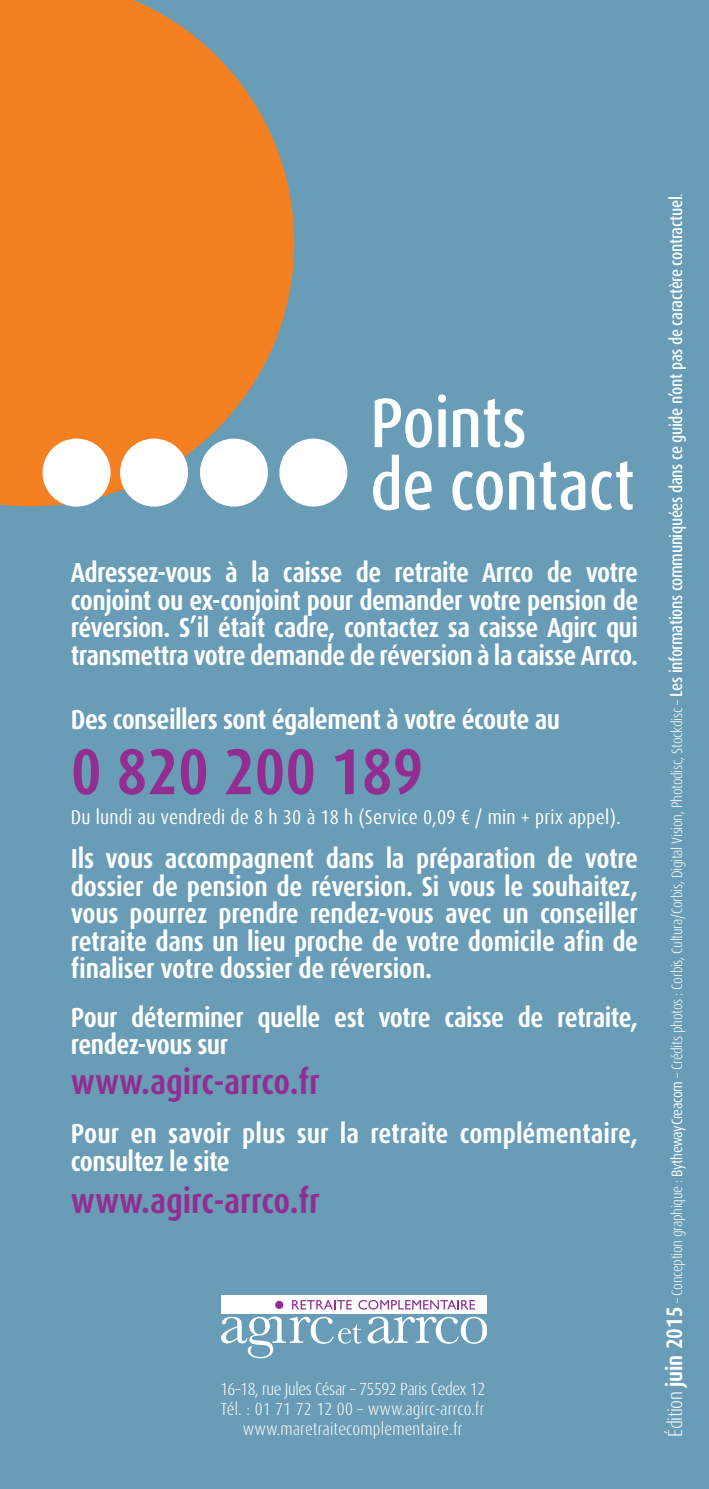
<style>
.page{position:relative;width:709px;height:1489px;background:#fff}
.page>*{position:absolute;margin:0;border:0;box-sizing:border-box;transform-origin:0 0}
.t1{font:500 condensed 70px/62.5px "Dax OT";letter-spacing:-.01em;color:#fff}
.t2{font:700 condensed 65px "Dax OT";color:#922e91}
.t3{font:700 condensed 35px "Dax OT";color:#922e91}
.t4{font:700 condensed 27.5px/27.5px "Dax OT";letter-spacing:-.02em;color:#fff;text-align:justify}
.t5{font:700 condensed 27.5px/27.5px "Dax OT";color:#fff}
.t6{font:condensed 20px "Dax OT";letter-spacing:.01em;color:#fff}
.t7{font:300 condensed 17.5px/20px "Dax OT";color:#fff;text-align:center}
.t8{font:300 condensed 15px "Dax OT";letter-spacing:-.02em;color:#fff}
.s1{font-size:20px}
.s2{font-weight:700;font-size:22.5px}
.s3{font-weight:400}
.s4{font-weight:500;font-size:17.5px}
.s5{font-size:17.5px}
</style>
<div class="page">
<div style="left:0;top:0;width:709px;height:1488px;background:#699cb6"></div>
<div style="left:221px;top:1295px;width:265px;height:18px;background:#fff"></div>
<svg style="left:275px;top:1300px;width:8px;height:8px"></svg>
<svg style="left:292px;top:1300px;width:60px;height:9px"></svg>
<svg style="left:358px;top:1300px;width:117px;height:9px"></svg>
<svg style="left:221px;top:1316px;width:266px;height:42px"></svg>
<svg style="left:0;top:0;width:294px;height:506px;background:#e18336"></svg>
<div style="left:43px;top:438px;width:68px;height:68px;background:#fff;border-radius:50%"></div>
<div style="left:120px;top:438px;width:68px;height:68px;background:#fff;border-radius:50%"></div>
<div style="left:200px;top:438px;width:68px;height:68px;background:#fff;border-radius:50%"></div>
<div style="left:279px;top:438px;width:68px;height:68px;background:#fff;border-radius:50%"></div>
<h1 class="t1" style="left:370px;top:395px;width:266px">Points<br>de contact</h1>
<p class="t4" style="left:71px;top:560px;width:569px">Adressez-vous à la caisse de retraite Arrco de votre conjoint ou ex-conjoint pour demander votre pension de réversion. S’il était cadre, contactez sa caisse Agirc qui transmettra votre demande de réversion à la caisse Arrco.</p>
<p class="t4" style="left:71px;top:707px;width:490px">Des conseillers sont également à votre écoute au</p>
<h2 class="t2" style="left:71px;top:740px;width:354px">0 820 200 189</h2>
<p class="t6" style="left:71px;top:807px;width:551px">Du lundi au vendredi de 8 h 30 à 18 h (Service 0,09 € / min + prix appel).</p>
<p class="t4" style="left:71px;top:846px;width:569px">Ils vous accompagnent dans la préparation de votre dossier de pension de réversion. Si vous le souhaitez, vous pourrez prendre rendez-vous avec un conseiller retraite dans un lieu proche de votre domicile afin de finaliser votre dossier de réversion.</p>
<p class="t4" style="left:71px;top:1004px;width:568px">Pour déterminer quelle est votre caisse de retraite, rendez-vous sur</p>
<p class="t3" style="left:71px;top:1065px;width:251px">www.agirc-arrco.fr</p>
<p class="t5" style="left:71px;top:1121px;width:568px">Pour en savoir plus sur la retraite complémentaire, consultez le site</p>
<p class="t3" style="left:71px;top:1183px;width:251px">www.agirc-arrco.fr</p>
<p class="t7" style="left:220px;top:1379px;width:266px">16–18, rue Jules César – 75592 Paris Cedex 12<br>Tél. : 01 71 72 12 00 – www.agirc-arrco.fr www.maretraitecomplementaire.fr</p>
<p class="t8" style="left:669px;top:1436px;width:1244px;rotate:-90deg"><span class="s1">Édition</span> <span class="s2">juin 2015</span> – Conception graphique : <span class="s3">BythewayCreacom</span> – Crédits photos : Corbis, Cultura/Corbis, Digital Vision, Photodisc, Stockdisc – <span class="s4">Les informations communiquées dans ce guide n’ont pas de caractère contractuel</span><span class="s5">.</span></p>
</div>
